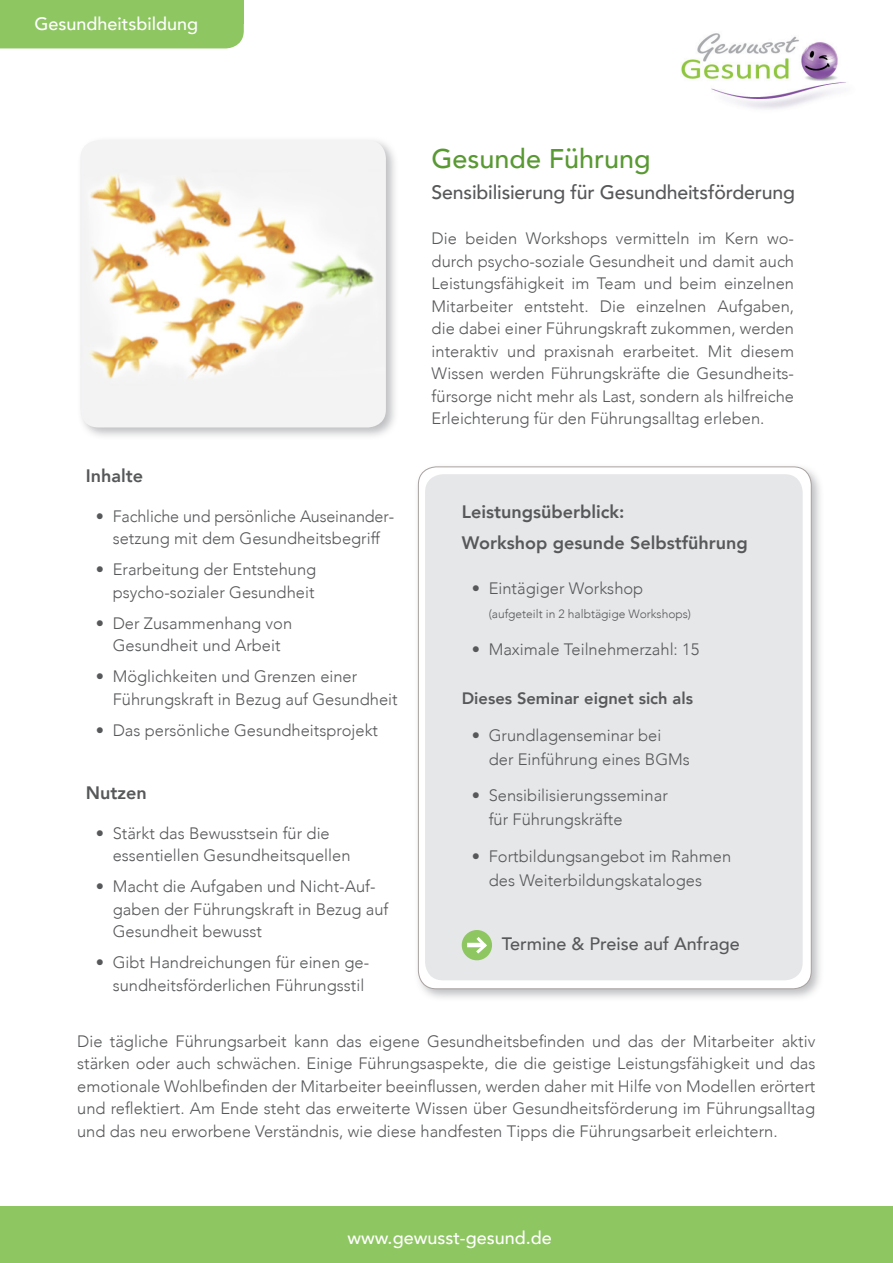
<style>
.page{position:relative;width:893px;height:1263px;background:#fff}
.page>*{position:absolute;margin:0;border:0;box-sizing:border-box;transform-origin:0 0}
.t1{font:500 27px "Avenir";color:#599933}
.t2{font:500 19.5px "Avenir";letter-spacing:-.01em;color:#57585a}
.t3{font:800 18px/31px "Avenir";color:#57585a}
.t4{font:500 18px "Avenir";color:#fff}
.t5{font:500 18px "Avenir";color:#57585a}
.t6{font:300 16.5px/22.5px "Avenir";color:#57585a}
.t7{font:800 16.5px "Avenir";color:#57585a}
.t8{font:300 12px "Avenir";color:#57585a}
</style>
<div class="page">
<img style="left:681px;top:33px;width:165px;height:76px">
<div style="left:414px;top:463px;width:410px;height:539px;background:#a8a9ad;opacity:.75"></div>
<div style="left:418px;top:467px;width:393px;height:522px;background:#fff;border-radius:18px"></div>
<div style="left:425px;top:474px;width:378px;height:506px;background:#e6e7e9;border-radius:18px"></div>
<div style="left:3px;top:1206px;width:890px;height:57px;background:#8ec661"></div>
<div style="left:0;top:0;width:244px;height:48px;background:#8ec661"></div>
<div style="left:86px;top:0;width:158px;height:24px;background:#8ec661"></div>
<div style="left:462px;top:930px;width:30px;height:30px;background:#8ec661;border-radius:50%"></div>
<svg style="left:467px;top:943px;width:6px;height:4px"></svg>
<svg style="left:473px;top:934px;width:17px;height:23px"></svg>
<div style="left:77px;top:136px;width:322px;height:304px;background:#a8a9ad;opacity:.75"></div>
<img style="left:80px;top:140px;width:306px;height:287px">
<p class="t4" style="left:34px;top:9px;width:165px">Gesundheitsbildung</p>
<h1 class="t1" style="left:432px;top:136px;width:221px">Gesunde Führung</h1>
<p class="t2" style="left:432px;top:175px;width:365px">Sensibilisierung für Gesundheitsförderung</p>
<p class="t6" style="left:432px;top:227px;width:364px;text-align:justify">Die beiden Workshops vermitteln im Kern wo&shy;durch psycho-soziale Gesundheit und damit auch Leistungsfähigkeit im Team und beim einzelnen Mitarbeiter entsteht. Die einzelnen Aufgaben, die dabei einer Führungskraft zukommen, werden interaktiv und praxisnah erarbeitet. Mit diesem Wissen werden Führungskräfte die Gesundheits&shy;fürsorge nicht mehr als Last, sondern als hilfreiche Erleichterung für den Führungsalltag erleben.</p>
<p class="t3" style="left:86px;top:460px;width:59px">Inhalte</p>
<p class="t6" style="left:96px;top:505px;width:300px;text-align:center">• Fachliche und persönliche Auseinander&shy;setzung mit dem Gesundheitsbegriff</p>
<p class="t6" style="left:96px;top:558px;width:222px;text-align:right">• Erarbeitung der Entstehung psycho-sozialer Gesundheit</p>
<p class="t6" style="left:96px;top:612px;width:198px;text-align:center">• Der Zusammenhang von<br>Gesundheit und Arbeit</p>
<p class="t6" style="left:113px;top:665px;width:286px;text-indent:-17px">• Möglichkeiten und Grenzen einer<br>Führungskraft in Bezug auf Gesundheit</p>
<p class="t6" style="left:96px;top:719px;width:284px">• Das persönliche Gesundheitsprojekt</p>
<p class="t3" style="left:462px;top:496px;width:287px">Leistungsüberblick:<br>Workshop gesunde Selbstführung</p>
<p class="t6" style="left:472px;top:577px;width:173px">• Eintägiger Workshop</p>
<p class="t8" style="left:489px;top:607px;width:204px">(aufgeteilt in 2 halbtägige Workshops)</p>
<p class="t6" style="left:472px;top:638px;width:229px">• Maximale Teilnehmerzahl: 15</p>
<p class="t7" style="left:462px;top:685px;width:233px">Dieses Seminar eignet sich als</p>
<p class="t6" style="left:489px;top:723px;width:203px;line-height:24px;text-indent:-17px">• Grundlagenseminar bei der Einführung eines BGMs</p>
<p class="t6" style="left:489px;top:784px;width:181px;line-height:24px;text-indent:-17px">• Sensibilisierungsseminar für Führungskräfte</p>
<p class="t6" style="left:489px;top:844px;width:244px;line-height:24px;text-indent:-17px">• Fortbildungsangebot im Rahmen des Weiterbildungskataloges</p>
<p class="t3" style="left:86px;top:777px;width:63px">Nutzen</p>
<p class="t6" style="left:113px;top:822px;width:239px;text-indent:-17px">• Stärkt das Bewusstsein für die essentiellen Gesundheitsquellen</p>
<p class="t6" style="left:113px;top:875px;width:277px;text-indent:-17px">• Macht die Aufgaben und Nicht-Auf&shy;gaben der Führungskraft in Bezug auf<br>Gesundheit bewusst</p>
<p class="t6" style="left:96px;top:951px;width:275px;text-align:right">• Gibt Handreichungen für einen ge&shy;sundheitsförderlichen Führungsstil</p>
<p class="t6" style="left:77px;top:1030px;width:740px;text-align:justify">Die tägliche Führungsarbeit kann das eigene Gesundheitsbefinden und das der Mitarbeiter aktiv stärken oder auch schwächen. Einige Führungsaspekte, die die geistige Leistungsfähigkeit und das emotionale Wohlbefinden der Mitarbeiter beeinflussen, werden daher mit Hilfe von Modellen erörtert und reflektiert. Am Ende steht das erweiterte Wissen über Gesundheitsförderung im Führungsalltag und das neu erworbene Verständnis, wie diese handfesten Tipps die Führungsarbeit erleichtern.</p>
<p class="t5" style="left:502px;top:928px;width:240px">Termine &amp; Preise auf Anfrage</p>
<p class="t4" style="left:348px;top:1222px;width:206px">www.gewusst-gesund.de</p>
</div>
